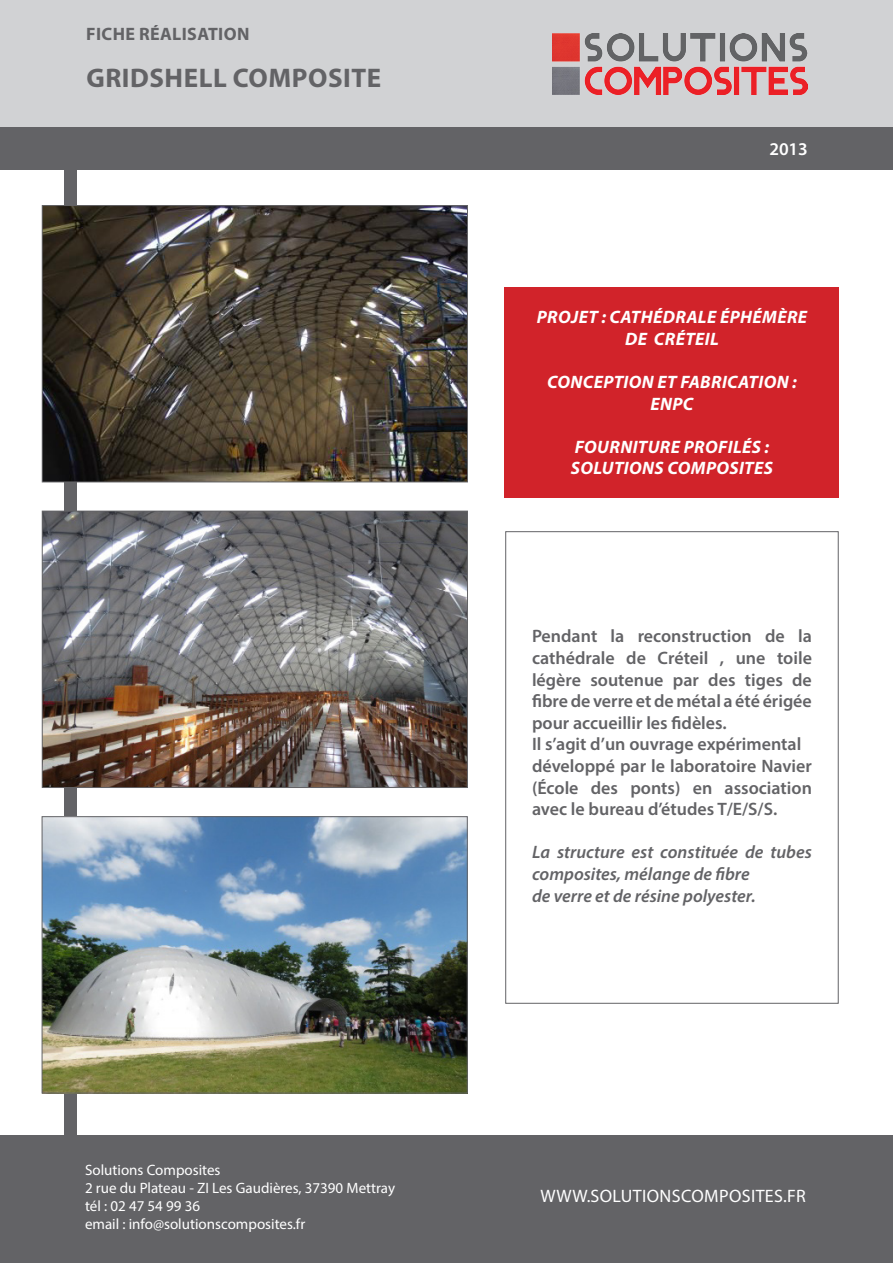
<style>
.page{position:relative;width:893px;height:1263px;background:#fff}
.page>*{position:absolute;margin:0;border:0;box-sizing:border-box;transform-origin:0 0}
.t1{font:700 27px "Myriad Pro";letter-spacing:.02em;color:#636366}
.t2{font:600 18px/21.6px "Myriad Pro";color:#636366;text-align:justify}
.t3{font:italic 700 18px/21.6px "Myriad Pro";letter-spacing:.02em;color:#fff;text-align:center}
.t4{font:italic 600 18px/21.6px "Myriad Pro";color:#636366}
.t5{font:18px "Myriad Pro";letter-spacing:.02em;color:#fff}
.t6{font:700 18px "Myriad Pro";letter-spacing:.02em;color:#636366}
.t7{font:600 18px "Myriad Pro";color:#fff}
.t8{font:15px "Myriad Pro";color:#fff}
</style>
<div class="page">
<div style="left:64px;top:128px;width:13px;height:1135px;background:#636366"></div>
<div style="left:0;top:1135px;width:893px;height:128px;background:#636366"></div>
<div style="left:505px;top:287px;width:334px;height:210px;background:#d1232a"></div>
<div style="left:0;top:0;width:893px;height:128px;background:#d1d2d4"></div>
<img style="left:553px;top:33px;width:255px;height:61px">
<img style="left:44px;top:513px;width:422px;height:273px">
<div style="left:42px;top:511px;width:426px;height:277px;border:1px solid #636366"></div>
<img style="left:44px;top:207px;width:422px;height:273px">
<div style="left:42px;top:205px;width:426px;height:277px;border:1px solid #636366"></div>
<div style="left:0;top:128px;width:893px;height:42px;background:#636366"></div>
<div style="left:505px;top:531px;width:334px;height:473px;border:1px solid #636366"></div>
<img style="left:44px;top:818px;width:421px;height:273px">
<div style="left:42px;top:816px;width:425px;height:277px;border:1px solid #636366"></div>
<p class="t6" style="left:86px;top:22px;width:165px">FICHE RÉALISATION</p>
<p class="t1" style="left:86px;top:60px;width:296px">GRIDSHELL COMPOSITE</p>
<p class="t8" style="left:85px;top:1161px;width:137px">Solutions Composites</p>
<p class="t8" style="left:85px;top:1179px;width:312px">2 rue du Plateau - ZI Les Gaudières, 37390 Mettray</p>
<p class="t8" style="left:85px;top:1197px;width:117px">tél : 02 47 54 99 36</p>
<p class="t8" style="left:85px;top:1215px;width:222px">email : info@solutionscomposites.fr</p>
<p class="t7" style="left:769px;top:138px;width:40px">2013</p>
<p class="t3" style="left:537px;top:306px;width:272px">PROJET : CATHÉDRALE ÉPHÉMÈRE<br>DE CRÉTEIL</p>
<p class="t3" style="left:547px;top:371px;width:251px">CONCEPTION ET FABRICATION :<br>ENPC</p>
<p class="t3" style="left:575px;top:435px;width:196px">FOURNITURE PROFILÉS :</p>
<p class="t3" style="left:571px;top:457px;width:204px">SOLUTIONS COMPOSITES</p>
<p class="t2" style="left:532px;top:625px;width:281px">Pendant la reconstruction de la cathédrale de Créteil , une toile légère soutenue par des tiges de fibre de verre et de métal a été érigée pour accueillir les fidèles.</p>
<p class="t2" style="left:532px;top:733px;width:271px">Il s’agit d’un ouvrage expérimental</p>
<p class="t2" style="left:532px;top:755px;width:281px">développé par le laboratoire Navier (École des ponts) en association avec le bureau d’études T/E/S/S.</p>
<p class="t4" style="left:532px;top:841px;width:281px">La structure est constituée de tubes composites, mélange de fibre</p>
<p class="t4" style="left:532px;top:884px;width:225px">de verre et de résine polyester.</p>
<p class="t5" style="left:541px;top:1184px;width:267px">WWW.SOLUTIONSCOMPOSITES.FR</p>
</div>
